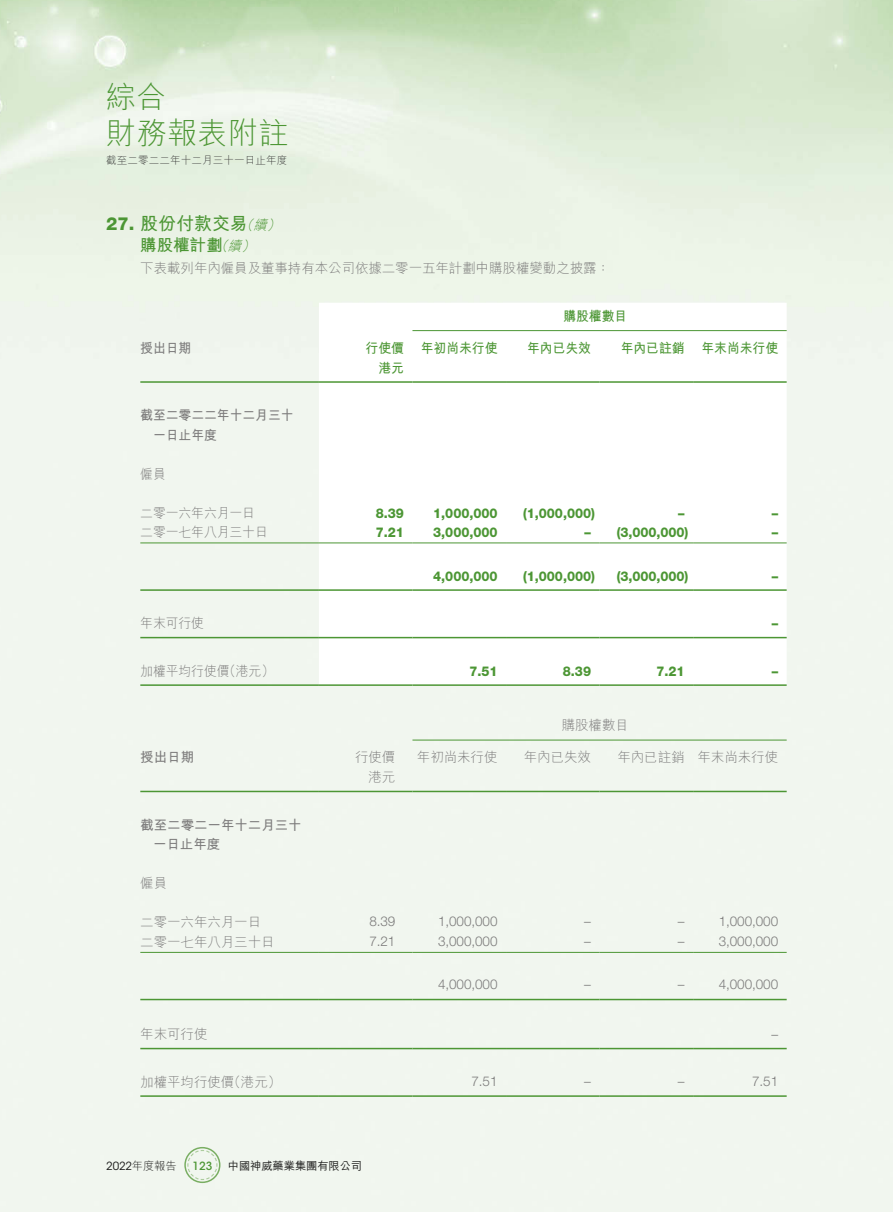
<style>
.page{position:relative;width:893px;height:1212px;background:#fff}
.page>*{position:absolute;margin:0;border:0;box-sizing:border-box;transform-origin:0 0}
.t1{font:300 30px/36px "M Hei HK";letter-spacing:.015em;color:#4c9634}
.t2{font:700 18px "M Hei HK";letter-spacing:-.005em;color:#4c9634}
.t3{font:700 16.5px "M Hei HK";letter-spacing:-.005em;color:#4c9634}
.t4{font:300 13.5px "M Hei HK";letter-spacing:-.005em;color:#7c7b7b}
.t5{font:800 13.5px "Helvetica Neue LT Std";letter-spacing:-.005em;color:#4c9634;scale:.95 1}
.t6{font:300 13.5px "Helvetica Neue LT Std";letter-spacing:-.005em;color:#7c7b7b}
.t7{font:300 13.5px "M Hei HK";letter-spacing:-.005em;color:#7c7b7b;scale:.95 1}
.t8{font:700 13.5px "M Hei HK";letter-spacing:-.005em;color:#4c9634;scale:.95 1}
.t9{font:700 13.5px/19.5px "M Hei HK";letter-spacing:-.005em;color:#7c7b7b;scale:.95 1}
.t10{font:700 13.5px/19.5px "M Hei HK";letter-spacing:-.005em;color:#7c7b7b}
.t11{font:italic 300 13.5px "M Hei HK";color:#4c9634}
.t12{font:500 11.25px "M Hei HK";letter-spacing:-.005em;color:#1c1c1b}
.t13{font:11.25px "ITC Avant Garde Std";color:#1c1c1b}
.t14{font:500 11.25px "ITC Avant Garde Std";color:#4c9634}
.t15{font:300 10.5px "M Hei HK";letter-spacing:.015em;color:#3c3c3b}
.s1{font-family:"Helvetica Neue LT Std";font-weight:800}
.s2{font-family:"M Hei HK";font-weight:300}
</style>
<div class="page">
<div style="left:184px;top:1147px;width:36px;height:36px;border:2px solid #79ae62;border-radius:50%"></div>
<svg style="left:187px;top:1149px;width:31px;height:31px"></svg>
<svg style="left:319px;top:303px;width:468px;height:381px"></svg>
<hr style="left:412px;top:330px;width:375px;height:1px;background:#4c9634">
<hr style="left:140px;top:381px;width:179px;height:2px;background:#4c9634">
<hr style="left:319px;top:381px;width:93px;height:2px;background:#4c9634">
<hr style="left:412px;top:381px;width:94px;height:2px;background:#4c9634">
<hr style="left:506px;top:381px;width:94px;height:2px;background:#4c9634">
<hr style="left:600px;top:381px;width:93px;height:2px;background:#4c9634">
<hr style="left:693px;top:381px;width:94px;height:2px;background:#4c9634">
<hr style="left:140px;top:542px;width:179px;height:1px;background:#4c9634">
<hr style="left:319px;top:542px;width:93px;height:1px;background:#4c9634">
<hr style="left:412px;top:542px;width:94px;height:1px;background:#4c9634">
<hr style="left:506px;top:542px;width:94px;height:1px;background:#4c9634">
<hr style="left:600px;top:542px;width:93px;height:1px;background:#4c9634">
<hr style="left:693px;top:542px;width:94px;height:1px;background:#4c9634">
<hr style="left:140px;top:589px;width:179px;height:2px;background:#4c9634">
<hr style="left:319px;top:589px;width:93px;height:2px;background:#4c9634">
<hr style="left:412px;top:589px;width:94px;height:2px;background:#4c9634">
<hr style="left:506px;top:589px;width:94px;height:2px;background:#4c9634">
<hr style="left:600px;top:589px;width:93px;height:2px;background:#4c9634">
<hr style="left:693px;top:589px;width:94px;height:2px;background:#4c9634">
<hr style="left:140px;top:637px;width:179px;height:1px;background:#4c9634">
<hr style="left:319px;top:637px;width:93px;height:1px;background:#4c9634">
<hr style="left:412px;top:637px;width:94px;height:1px;background:#4c9634">
<hr style="left:506px;top:637px;width:94px;height:1px;background:#4c9634">
<hr style="left:600px;top:637px;width:93px;height:1px;background:#4c9634">
<hr style="left:693px;top:637px;width:94px;height:1px;background:#4c9634">
<hr style="left:140px;top:684px;width:179px;height:2px;background:#4c9634">
<hr style="left:319px;top:684px;width:93px;height:2px;background:#4c9634">
<hr style="left:412px;top:684px;width:94px;height:2px;background:#4c9634">
<hr style="left:506px;top:684px;width:94px;height:2px;background:#4c9634">
<hr style="left:600px;top:684px;width:93px;height:2px;background:#4c9634">
<hr style="left:693px;top:684px;width:94px;height:2px;background:#4c9634">
<hr style="left:412px;top:740px;width:375px;height:1px;background:#4c9634">
<hr style="left:140px;top:791px;width:179px;height:1px;background:#4c9634">
<hr style="left:319px;top:791px;width:93px;height:1px;background:#4c9634">
<hr style="left:412px;top:791px;width:94px;height:1px;background:#4c9634">
<hr style="left:506px;top:791px;width:94px;height:1px;background:#4c9634">
<hr style="left:600px;top:791px;width:93px;height:1px;background:#4c9634">
<hr style="left:693px;top:791px;width:94px;height:1px;background:#4c9634">
<hr style="left:140px;top:952px;width:179px;height:1px;background:#4c9634">
<hr style="left:319px;top:952px;width:93px;height:1px;background:#4c9634">
<hr style="left:412px;top:952px;width:94px;height:1px;background:#4c9634">
<hr style="left:506px;top:952px;width:94px;height:1px;background:#4c9634">
<hr style="left:600px;top:952px;width:93px;height:1px;background:#4c9634">
<hr style="left:693px;top:952px;width:94px;height:1px;background:#4c9634">
<hr style="left:140px;top:999px;width:179px;height:1px;background:#4c9634">
<hr style="left:319px;top:999px;width:93px;height:1px;background:#4c9634">
<hr style="left:412px;top:999px;width:94px;height:1px;background:#4c9634">
<hr style="left:506px;top:999px;width:94px;height:1px;background:#4c9634">
<hr style="left:600px;top:999px;width:93px;height:1px;background:#4c9634">
<hr style="left:693px;top:999px;width:94px;height:1px;background:#4c9634">
<hr style="left:140px;top:1048px;width:179px;height:1px;background:#4c9634">
<hr style="left:319px;top:1048px;width:93px;height:1px;background:#4c9634">
<hr style="left:412px;top:1048px;width:94px;height:1px;background:#4c9634">
<hr style="left:506px;top:1048px;width:94px;height:1px;background:#4c9634">
<hr style="left:600px;top:1048px;width:93px;height:1px;background:#4c9634">
<hr style="left:693px;top:1048px;width:94px;height:1px;background:#4c9634">
<hr style="left:140px;top:1095px;width:179px;height:2px;background:#4c9634">
<hr style="left:319px;top:1095px;width:93px;height:2px;background:#4c9634">
<hr style="left:412px;top:1095px;width:94px;height:2px;background:#4c9634">
<hr style="left:506px;top:1095px;width:94px;height:2px;background:#4c9634">
<hr style="left:600px;top:1095px;width:93px;height:2px;background:#4c9634">
<hr style="left:693px;top:1095px;width:94px;height:2px;background:#4c9634">
<h1 class="t1" style="left:106px;top:78px;width:184px">綜合<br>財務報表附註</h1>
<p class="t15" style="left:106px;top:153px;width:182px">截至二零二二年十二月三十一日止年度</p>
<h2 class="t2" style="left:106px;top:210px;width:143px"><span class="s1">27.</span> 股份付款交易</h2>
<p class="t11" style="left:241px;top:237px;width:19px">(</p>
<p class="t11" style="left:253px;top:215px;width:19px">續</p>
<p class="t11" style="left:240px;top:215px;width:19px">（</p>
<p class="t11" style="left:267px;top:215px;width:19px">(</p>
<p class="t3" style="left:140px;top:233px;width:84px">購股權計劃</p>
<p class="t4" style="left:140px;top:259px;width:471px">下表載列年內僱員及董事持有本公司依據二零一五年計劃中購股權變動之披露：</p>
<p class="t8" style="left:563px;top:306px;width:69px">購股權數目</p>
<p class="t11" style="left:228px;top:237px;width:19px">續</p>
<p class="t11" style="left:215px;top:237px;width:19px">（</p>
<p class="t9" style="left:140px;top:337px;width:55px">授出日期</p>
<p class="t8" style="left:366px;top:338px;width:42px">行使價</p>
<p class="t8" style="left:421px;top:338px;width:82px">年初尚未行使</p>
<p class="t8" style="left:527px;top:338px;width:69px">年內已失效</p>
<p class="t8" style="left:621px;top:338px;width:69px">年內已註銷</p>
<p class="t8" style="left:378px;top:358px;width:28px">港元</p>
<p class="t9" style="left:153px;top:404px;width:149px;text-indent:-13px">截至二零二二年十二月三十一日止年度</p>
<p class="t7" style="left:140px;top:464px;width:28px">僱員</p>
<p class="t7" style="left:140px;top:503px;width:122px">二零一六年六月一日</p>
<p class="t5" style="left:376px;top:505px;width:31px">8.39</p>
<p class="t5" style="left:433px;top:505px;width:69px">1,000,000</p>
<p class="t5" style="left:523px;top:505px;width:77px">)1,000,000(</p>
<p class="t5" style="left:678px;top:505px;width:8px">–</p>
<p class="t7" style="left:140px;top:523px;width:136px">二零一七年八月三十日</p>
<p class="t5" style="left:376px;top:524px;width:31px">7.21</p>
<p class="t5" style="left:433px;top:524px;width:69px">3,000,000</p>
<p class="t5" style="left:585px;top:524px;width:8px">–</p>
<p class="t5" style="left:617px;top:524px;width:77px">)3,000,000(</p>
<p class="t5" style="left:433px;top:568px;width:69px">4,000,000</p>
<p class="t5" style="left:523px;top:568px;width:77px">)1,000,000(</p>
<p class="t5" style="left:617px;top:568px;width:77px">)3,000,000(</p>
<p class="t7" style="left:140px;top:614px;width:69px">年末可行使</p>
<p class="t7" style="left:223px;top:661px;width:55px">（港元(</p>
<p class="t7" style="left:140px;top:661px;width:96px">加權平均行使價</p>
<p class="t5" style="left:469px;top:663px;width:31px">7.51</p>
<p class="t5" style="left:563px;top:663px;width:31px">8.39</p>
<p class="t5" style="left:656px;top:663px;width:31px">7.21</p>
<p class="t8" style="left:701px;top:338px;width:82px">年末尚未行使</p>
<p class="t5" style="left:772px;top:505px;width:8px">–</p>
<p class="t5" style="left:772px;top:524px;width:8px">–</p>
<p class="t5" style="left:772px;top:568px;width:8px">–</p>
<p class="t5" style="left:772px;top:615px;width:8px">–</p>
<p class="t5" style="left:772px;top:663px;width:8px">–</p>
<p class="t4" style="left:562px;top:715px;width:69px">購股權數目</p>
<p class="t10" style="left:140px;top:747px;width:55px">授出日期</p>
<p class="t4" style="left:355px;top:748px;width:42px">行使價</p>
<p class="t4" style="left:417px;top:748px;width:82px">年初尚未行使</p>
<p class="t4" style="left:524px;top:748px;width:69px">年內已失效</p>
<p class="t4" style="left:617px;top:748px;width:69px">年內已註銷</p>
<p class="t4" style="left:698px;top:748px;width:82px">年末尚未行使</p>
<p class="t4" style="left:369px;top:767px;width:28px">港元</p>
<p class="t10" style="left:153px;top:814px;width:150px;text-indent:-13px">截至二零二一年十二月三十一日止年度</p>
<p class="t4" style="left:140px;top:873px;width:28px">僱員</p>
<p class="t4" style="left:140px;top:912px;width:122px">二零一六年六月一日</p>
<p class="t6" style="left:369px;top:913px;width:28px">8.39</p>
<p class="t6" style="left:438px;top:913px;width:61px">1,000,000</p>
<p class="t6" style="left:584px;top:913px;width:8px">–</p>
<p class="t6" style="left:678px;top:913px;width:8px">–</p>
<p class="t6" style="left:719px;top:913px;width:61px">1,000,000</p>
<p class="t4" style="left:140px;top:932px;width:136px">二零一七年八月三十日</p>
<p class="t6" style="left:369px;top:933px;width:28px">7.21</p>
<p class="t6" style="left:438px;top:933px;width:61px">3,000,000</p>
<p class="t6" style="left:584px;top:933px;width:8px">–</p>
<p class="t6" style="left:678px;top:933px;width:8px">–</p>
<p class="t6" style="left:719px;top:933px;width:61px">3,000,000</p>
<p class="t6" style="left:438px;top:976px;width:61px">4,000,000</p>
<p class="t6" style="left:584px;top:976px;width:8px">–</p>
<p class="t6" style="left:678px;top:976px;width:8px">–</p>
<p class="t6" style="left:719px;top:976px;width:61px">4,000,000</p>
<p class="t4" style="left:140px;top:1024px;width:69px">年末可行使</p>
<p class="t6" style="left:771px;top:1025px;width:8px">–</p>
<p class="t4" style="left:227px;top:1072px;width:55px">（港元(</p>
<p class="t4" style="left:140px;top:1072px;width:96px">加權平均行使價</p>
<p class="t6" style="left:471px;top:1073px;width:28px">7.51</p>
<p class="t6" style="left:584px;top:1073px;width:8px">–</p>
<p class="t6" style="left:678px;top:1073px;width:8px">–</p>
<p class="t6" style="left:752px;top:1073px;width:28px">7.51</p>
<p class="t13" style="left:106px;top:1159px;width:72px">2022<span class="s2">年度報告</span></p>
<p class="t14" style="left:192px;top:1159px;width:21px">123</p>
<p class="t12" style="left:228px;top:1158px;width:136px">中國神威藥業集團有限公司</p>
</div>
